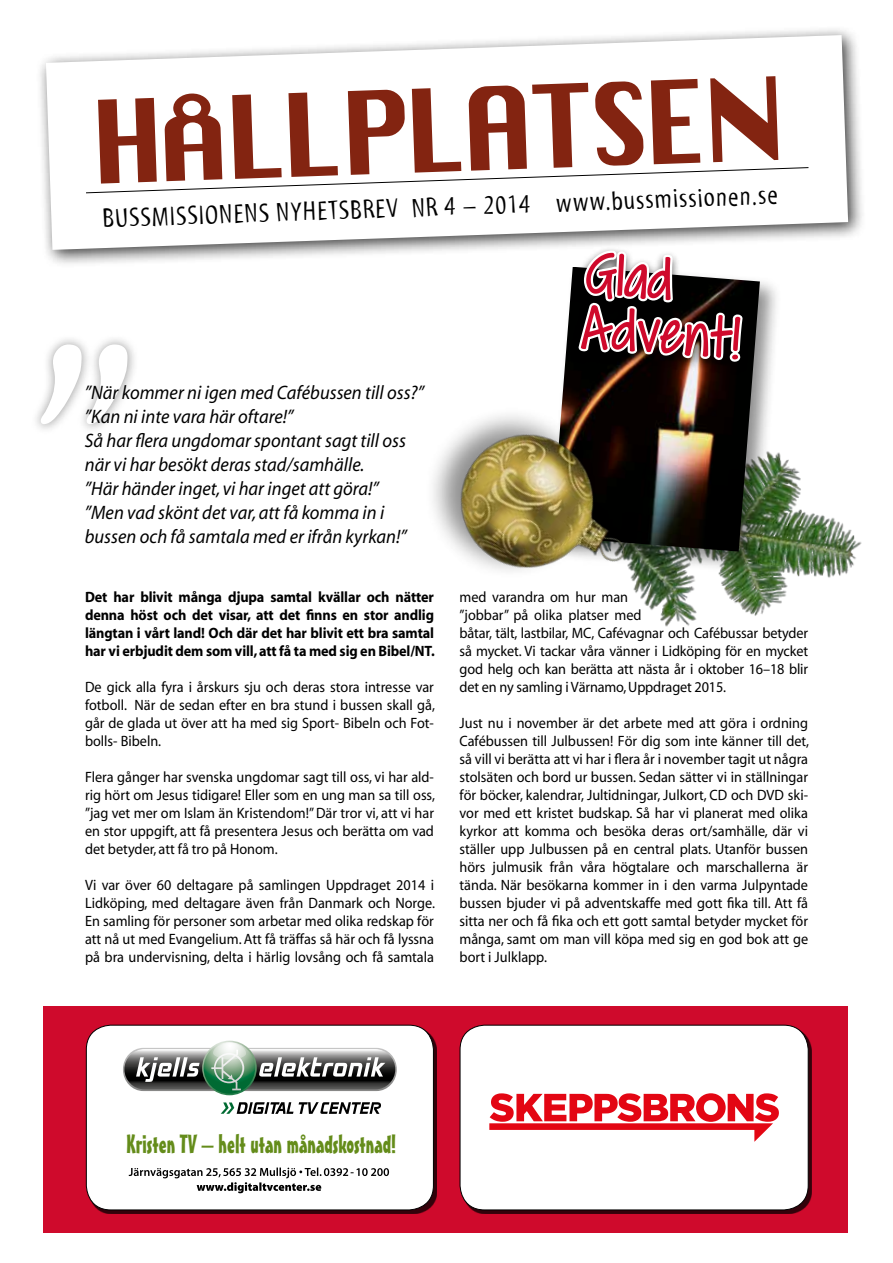
<style>
.page{position:relative;width:893px;height:1263px;background:#fff}
.page>*{position:absolute;margin:0;border:0;box-sizing:border-box;transform-origin:0 0}
.t1{font:67.5px/54.4px "Covered By Your Grace";color:#cf0a2c;scale:.95 1}
.t2{font:27px "Myriad Tilt";color:#000}
.t3{font:25.8px "Mister Earl BT";color:#648c1a;scale:.95 1}
.t4{font:italic 19.5px/24px "Myriad";color:#000;scale:.95 1}
.t5{font:500 19.35px "Vesta";color:#000}
.t6{font:15px/18px "Myriad";color:#000;text-align:justify;scale:.95 1}
.t7{font:700 15px/18px "Myriad";letter-spacing:-.01em;color:#000;text-align:justify;scale:.95 1}
</style>
<div class="page">
<img style="left:670px;top:459px;width:192px;height:167px">
<div style="left:36px;top:26px;width:830px;height:242px;background:#000;opacity:.75"></div>
<svg style="left:46px;top:35px;width:802px;height:215px"></svg>
<svg style="left:85px;top:76px;width:724px;height:118px"></svg>
<svg style="left:91px;top:56px;width:713px;height:131px"></svg>
<div style="left:43px;top:1006px;width:804px;height:226px;background:#cf0a2c"></div>
<div style="left:547px;top:263px;width:235px;height:311px;background:#000;opacity:.44"></div>
<img style="left:551px;top:267px;width:209px;height:285px">
<div style="left:570px;top:246px;width:181px;height:129px;background:#000;opacity:.75"></div>
<svg style="left:575px;top:246px;width:171px;height:120px"></svg>
<img style="left:433px;top:388px;width:237px;height:239px">
<div style="left:89px;top:1028px;width:348px;height:185px;background:#000;opacity:.75"></div>
<div style="left:86px;top:1025px;width:347px;height:185px;background:#fff;border-radius:25px"></div>
<div style="left:86px;top:1025px;width:348px;height:185px;border:1px solid #000;border-radius:25px"></div>
<svg style="left:204px;top:1042px;width:51px;height:52px"></svg>
<svg style="left:123px;top:1043px;width:274px;height:48px"></svg>
<svg style="left:221px;top:1102px;width:72px;height:12px"></svg>
<svg style="left:299px;top:1102px;width:82px;height:12px"></svg>
<svg style="left:129px;top:1167px;width:260px;height:26px"></svg>
<div style="left:463px;top:1028px;width:348px;height:185px;background:#000;opacity:.75"></div>
<div style="left:460px;top:1025px;width:348px;height:185px;background:#fff;border-radius:25px"></div>
<div style="left:460px;top:1025px;width:348px;height:185px;border:1px solid #000;border-radius:25px"></div>
<svg style="left:489px;top:1093px;width:290px;height:49px"></svg>
<div style="left:30px;top:334px;width:109px;height:101px;background:#000;opacity:.75"></div>
<svg style="left:41px;top:344px;width:86px;height:80px"></svg>
<h2 class="t2" style="left:102px;top:204px;width:677px;rotate:-2deg">BUSSMISSIONENS NYHETSBREV NR 4 – 2014 www.bussmissionen.se</h2>
<p class="t5" style="left:146px;top:206px;width:158px;rotate:-2deg">NUMMER 1 • 2008</p>
<p class="t4" style="left:85px;top:381px;width:359px">”När kommer ni igen med Cafébussen till oss?” ”Kan ni inte vara här oftare!”<br>Så har flera ungdomar spontant sagt till oss när vi har besökt deras stad/samhälle.<br>”Här händer inget, vi har inget att göra!”<br>”Men vad skönt det var, att få komma in i bussen och få samtala med er ifrån kyrkan!”</p>
<p class="t7" style="left:85px;top:588px;width:370px">Det har blivit många djupa samtal kvällar och nätter denna höst och det visar, att det finns en stor andlig längtan i vårt land! Och där det har blivit ett bra samtal har vi erbjudit dem som vill, att få ta med sig en Bibel/NT.</p>
<p class="t6" style="left:85px;top:679px;width:370px">De gick alla fyra i årskurs sju och deras stora intresse var fotboll. När de sedan efter en bra stund i bussen skall gå, går de glada ut över att ha med sig Sport- Bibeln och Fot&shy;bolls- Bibeln.</p>
<p class="t6" style="left:85px;top:769px;width:370px">Flera gånger har svenska ungdomar sagt till oss, vi har ald&shy;rig hört om Jesus tidigare! Eller som en ung man sa till oss, ”jag vet mer om Islam än Kristendom!” Där tror vi, att vi har en stor uppgift, att få presentera Jesus och berätta om vad det betyder, att få tro på Honom.</p>
<p class="t6" style="left:85px;top:877px;width:370px">Vi var över 60 deltagare på samlingen Uppdraget 2014 i Lidköping, med deltagare även från Danmark och Norge.<br>En samling för personer som arbetar med olika redskap för att nå ut med Evangelium. Att få träffas så här och få lyssna på bra undervisning, delta i härlig lovsång och få samtala</p>
<h1 class="t1" style="left:587px;top:250px;width:169px;rotate:4deg">Glad<br>Advent!</h1>
<p class="t6" style="left:460px;top:589px;width:368px;text-align:left">med varandra om hur man<br>”jobbar” på olika platser med<br>båtar, tält, lastbilar, MC, Cafévagnar och Cafébussar betyder så mycket. Vi tackar våra vänner i Lidköping för en mycket god helg och kan berätta att nästa år i oktober 16–18 blir det en ny samling i Värnamo, Uppdraget 2015.</p>
<p class="t6" style="left:460px;top:715px;width:369px">Just nu i november är det arbete med att göra i ordning Cafébussen till Julbussen! För dig som inte känner till det, så vill vi berätta att vi har i flera år i november tagit ut några stolsäten och bord ur bussen. Sedan sätter vi in ställningar för böcker, kalendrar, Jultidningar, Julkort, CD och DVD ski&shy;vor med ett kristet budskap. Så har vi planerat med olika kyrkor att komma och besöka deras ort/samhälle, där vi ställer upp Julbussen på en central plats. Utanför bussen hörs julmusik från våra högtalare och marschallerna är tända. När besökarna kommer in i den varma Julpyntade bussen bjuder vi på adventskaffe med gott fika till. Att få sitta ner och få fika och ett gott samtal betyder mycket för många, samt om man vill köpa med sig en god bok att ge bort i Julklapp.</p>
<h3 class="t3" style="left:127px;top:1128px;width:285px">Kristen TV – helt utan månadskostnad!</h3>
</div>
